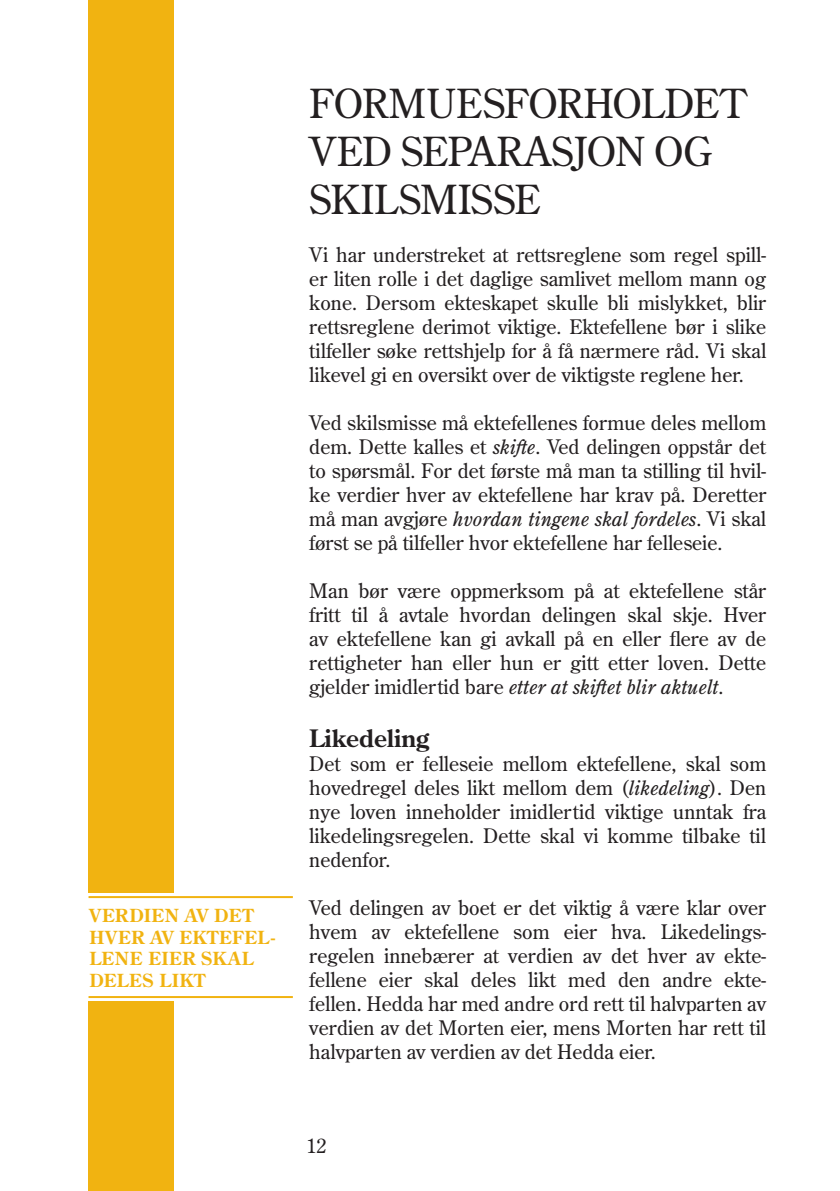
<style>
.page{position:relative;width:840px;height:1191px;background:#fff}
.page>*{position:absolute;margin:0;border:0;box-sizing:border-box;transform-origin:0 0}
.t1{font:40px/48px "Century Old Style";letter-spacing:-.01em;color:#231f20}
.t2{font:700 24px "Century Old Style";color:#231f20}
.t3{font:20px/24px "Century Old Style";color:#231f20;text-align:justify}
.t4{font:700 18px/21.6px "Century Old Style";letter-spacing:.03em;color:#f1b311}
.s1{font-style:italic}
</style>
<div class="page">
<div style="left:88px;top:0;width:85px;height:1191px;background:#f1b311"></div>
<div style="left:84px;top:893px;width:195px;height:108px;background:#fff"></div>
<hr style="left:88px;top:896px;width:205px;height:2px;background:#f1b311">
<hr style="left:88px;top:996px;width:205px;height:2px;background:#f1b311">
<p class="t4" style="left:89px;top:904px;width:188px">VERDIEN AV DET<br>HVER AV EKTEFEL-<br>LENE EIER SKAL<br>DELES LIKT</p>
<p class="t1" style="left:309px;top:78px;width:438px">FORMUESFORHOLDET<br>VED SEPARASJON OG<br>SKILSMISSE</p>
<p class="t3" style="left:309px;top:242px;width:458px">Vi har understreket at rettsreglene som regel spill&shy;er liten rolle i det daglige samlivet mellom mann og kone. Dersom ekteskapet skulle bli mislykket, blir rettsreglene derimot viktige. Ektefellene bør i slike tilfeller søke rettshjelp for å få nærmere råd. Vi skal likevel gi en oversikt over de viktigste reglene her.</p>
<p class="t3" style="left:309px;top:410px;width:458px">Ved skilsmisse må ektefellenes formue deles mellom dem. Dette kalles et <span class="s1">skifte</span>. Ved delingen oppstår det to spørsmål. For det første må man ta stilling til hvil&shy;ke verdier hver av ektefellene har krav på. Deretter må man avgjøre <span class="s1">hvordan tingene skal fordeles</span>. Vi skal først se på tilfeller hvor ektefellene har felleseie.</p>
<p class="t3" style="left:309px;top:578px;width:458px">Man bør være oppmerksom på at ektefellene står fritt til å avtale hvordan delingen skal skje. Hver av ektefellene kan gi avkall på en eller flere av de rettigheter han eller hun er gitt etter loven. Dette gjelder imidlertid bare <span class="s1">etter at skiftet blir aktuelt</span>.</p>
<p class="t2" style="left:309px;top:722px;width:121px">Likedeling</p>
<p class="t3" style="left:309px;top:751px;width:458px">Det som er felleseie mellom ektefellene, skal som hovedregel deles likt mellom dem (<span class="s1">likedeling</span>). Den nye loven inneholder imidlertid viktige unntak fra likedelingsregelen. Dette skal vi komme tilbake til nedenfor.</p>
<p class="t3" style="left:309px;top:895px;width:458px">Ved delingen av boet er det viktig å være klar over hvem av ektefellene som eier hva. Likedelings&shy;regelen innebærer at verdien av det hver av ekte&shy;fellene eier skal deles likt med den andre ekte&shy;fellen. Hedda har med andre ord rett til halvparten av verdien av det Morten eier, mens Morten har rett til halvparten av verdien av det Hedda eier.</p>
<p class="t3" style="left:306px;top:1133px;width:21px">12</p>
</div>
